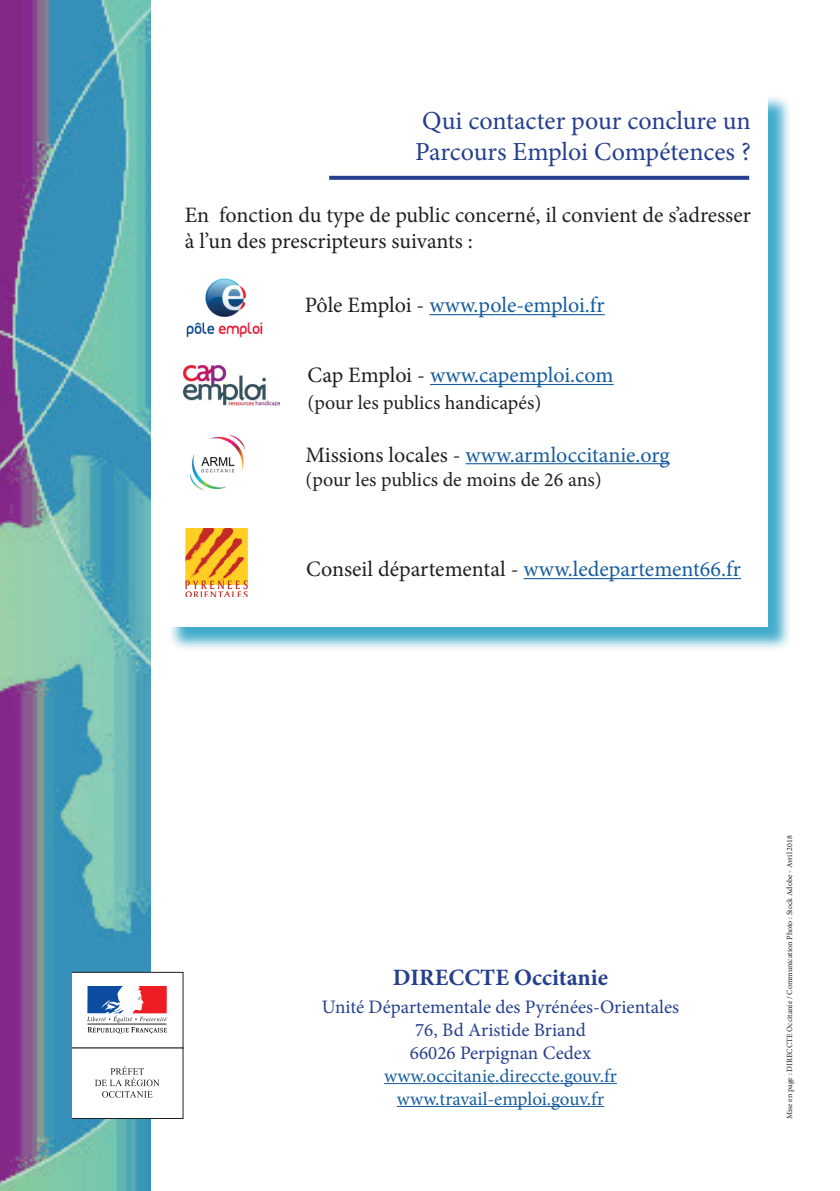
<style>
.page{position:relative;width:840px;height:1191px;background:#fff}
.page>*{position:absolute;margin:0;border:0;box-sizing:border-box;transform-origin:0 0}
.t1{font:26px/31.2px "Minion Pro";color:#253f8e}
.t2{font:700 23.4px "Minion Pro";color:#253f8e}
.t3{font:22px "Minion Pro";color:#175d9e}
.t4{font:22px/26.4px "Minion Pro";color:#231f20}
.t5{font:20px "Minion Pro";color:#231f20}
.t6{font:19px/22.8px "Minion Pro";color:#253f8e;text-align:center}
.t7{font:19px/22.8px "Minion Pro";color:#175d9e;text-align:center}
.t8{font:8px "Minion Pro";color:#231f20}
.s1{color:#231f20}
</style>
<div class="page">
<img style="left:0;top:0;width:150px;height:1191px">
<hr style="left:384px;top:1083px;width:232px;height:1px;background:#175d9e">
<hr style="left:396px;top:1106px;width:207px;height:1px;background:#175d9e">
<div style="left:72px;top:972px;width:111px;height:76px;background:#fff"></div>
<div style="left:72px;top:972px;width:111px;height:76px;border:1px solid #231f20"></div>
<div style="left:72px;top:1048px;width:111px;height:70px;background:#fff"></div>
<div style="left:72px;top:1047px;width:111px;height:72px;border:1px solid #231f20"></div>
<svg style="left:95px;top:1066px;width:64px;height:31px"></svg>
<svg style="left:87px;top:986px;width:80px;height:47px"></svg>
<div style="left:168px;top:94px;width:624px;height:558px;background:#0591bb;opacity:.75"></div>
<div style="left:164px;top:91px;width:603px;height:535px;background:#fff"></div>
<svg style="left:329px;top:176px;width:419px;height:4px;background:#2f4793"></svg>
<hr style="left:429px;top:314px;width:175px;height:1px;background:#175d9e">
<hr style="left:430px;top:384px;width:183px;height:1px;background:#175d9e">
<hr style="left:465px;top:463px;width:204px;height:1px;background:#175d9e">
<img style="left:186px;top:278px;width:77px;height:60px">
<img style="left:184px;top:365px;width:95px;height:40px">
<img style="left:189px;top:435px;width:57px;height:55px">
<hr style="left:523px;top:578px;width:217px;height:1px;background:#175d9e">
<img style="left:185px;top:528px;width:62px;height:68px">
<p class="t1" style="left:415px;top:105px;width:337px">Qui contacter pour conclure un<br>Parcours Emploi Compétences ?</p>
<p class="t4" style="left:184px;top:202px;width:567px">En fonction du type de public concerné, il convient de s’adresser à l’un des prescripteurs suivants :</p>
<p class="t3" style="left:305px;top:291px;width:301px"><span class="s1">Pôle Emploi -</span> www.pole-emploi.fr</p>
<p class="t3" style="left:307px;top:360px;width:307px"><span class="s1">Cap Emploi -</span> www.capemploi.com</p>
<p class="t5" style="left:307px;top:389px;width:235px">(pour les publics handicapés)</p>
<p class="t3" style="left:305px;top:440px;width:365px"><span class="s1">Missions locales -</span> www.armloccitanie.org</p>
<p class="t5" style="left:305px;top:466px;width:298px">(pour les publics de moins de 26 ans)</p>
<p class="t3" style="left:306px;top:554px;width:436px"><span class="s1">Conseil départemental -</span> www.ledepartement66.fr</p>
<p class="t2" style="left:392px;top:960px;width:217px">DIRECCTE Occitanie</p>
<p class="t6" style="left:322px;top:995px;width:358px">Unité Départementale des Pyrénées-Orientales<br>76, Bd Aristide Briand<br>66026 Perpignan Cedex</p>
<p class="t7" style="left:384px;top:1064px;width:234px">www.occitanie.direccte.gouv.fr www.travail-emploi.gouv.fr</p>
<p class="t8" style="left:783px;top:1119px;width:285px;rotate:-90deg">Mise en page : DIRECCTE Occitanie / Communication Photo : Stock Adobe - Avril 2018</p>
</div>
